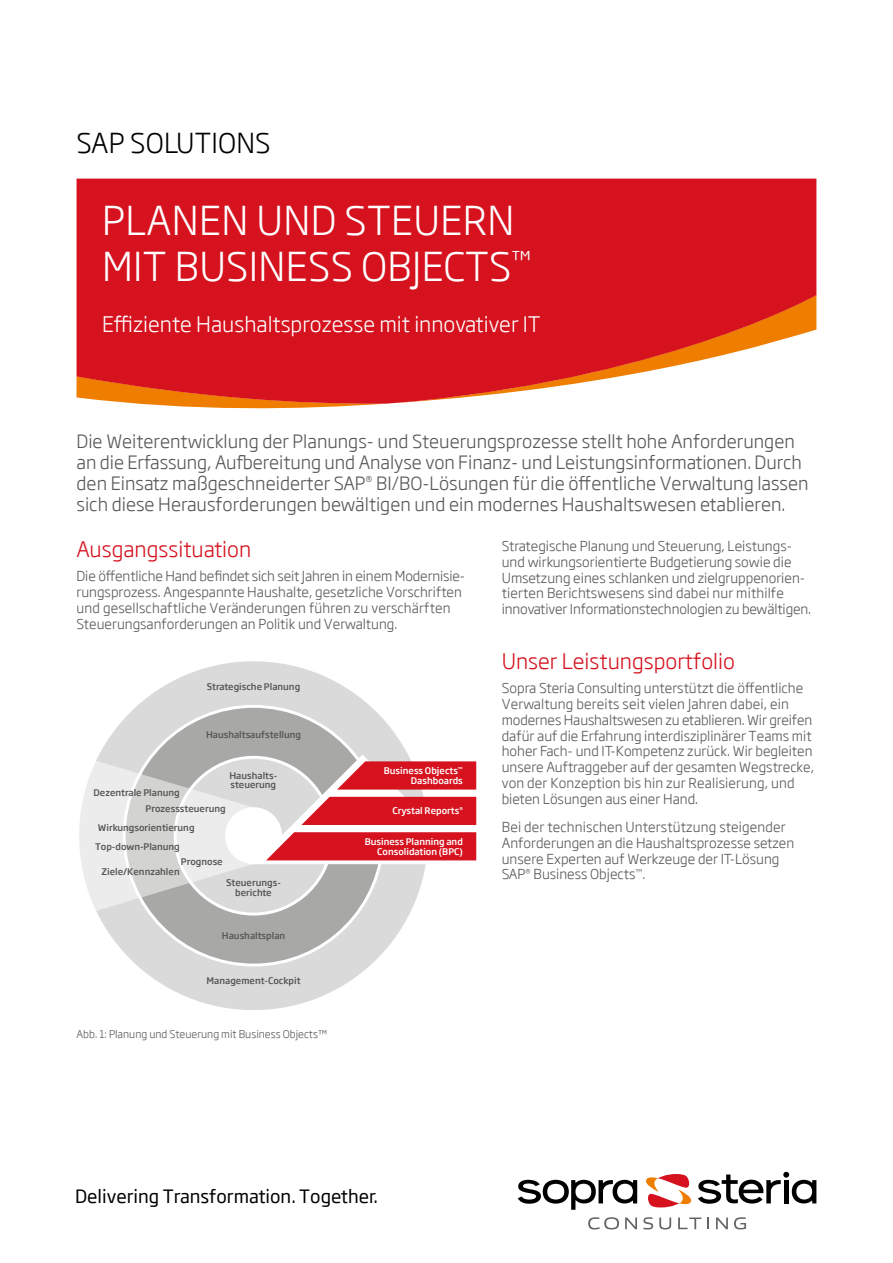
<style>
.page{position:relative;width:893px;height:1263px;background:#fff}
.page>*{position:absolute;margin:0;border:0;box-sizing:border-box;transform-origin:0 0}
.t1{font:300 39px/46.8px "Soho Gothic Pro";letter-spacing:.005em;color:#fff}
.t2{font:300 27px "Soho Gothic Pro";letter-spacing:.005em;color:#000}
.t3{font:300 21px "Soho Gothic Pro";color:#fff}
.t4{font:300 21px "Soho Gothic Pro";color:#d5121e}
.t5{font:300 18px/21px "Soho Gothic Pro";color:#575756}
.t6{font:18px "Soho Gothic Pro";color:#000}
.t7{font:300 13.5px/15.8px "Soho Gothic Pro";color:#575756}
.t8{font:300 10.5px "Soho Gothic Pro";color:#575756}
.t9{font:500 9px/9.8px "Soho Gothic Pro";color:#575756}
.t10{font:500 9px/9.8px "Soho Gothic Pro";color:#fff;text-align:right}
</style>
<div class="page">
<svg style="left:588px;top:1217px;width:31px;height:12px"></svg>
<svg style="left:625px;top:1217px;width:12px;height:12px"></svg>
<svg style="left:643px;top:1217px;width:10px;height:12px"></svg>
<svg style="left:659px;top:1217px;width:12px;height:12px"></svg>
<svg style="left:678px;top:1217px;width:23px;height:12px"></svg>
<svg style="left:707px;top:1217px;width:2px;height:12px"></svg>
<svg style="left:716px;top:1217px;width:12px;height:12px"></svg>
<svg style="left:734px;top:1217px;width:12px;height:12px"></svg>
<svg style="left:698px;top:1172px;width:118px;height:32px"></svg>
<svg style="left:518px;top:1180px;width:119px;height:30px"></svg>
<svg style="left:646px;top:1174px;width:46px;height:33px"></svg>
<svg style="left:160px;top:405px;width:203px;height:4px"></svg>
<svg style="left:77px;top:179px;width:739px;height:226px;background:#d9292e"></svg>
<div style="left:78px;top:660px;width:351px;height:351px;background:#dadada;border-radius:50%"></div>
<div style="left:124px;top:706px;width:259px;height:259px;background:#a8a8a7;border-radius:50%"></div>
<svg style="left:78px;top:752px;width:398px;height:168px"></svg>
<h2 class="t2" style="left:77px;top:122px;width:196px">SAP SOLUTIONS</h2>
<h1 class="t1" style="left:102px;top:195px;width:431px">PLANEN UND STEUERN<br>MIT BUSINESS OBJECTS<sup>™</sup></h1>
<h3 class="t3" style="left:102px;top:308px;width:440px">Effiziente Haushaltsprozesse mit innovativer IT</h3>
<p class="t5" style="left:77px;top:430px;width:734px">Die Weiterentwicklung der Planungs- und Steuerungsprozesse stellt hohe Anforderungen an die Erfassung, Aufbereitung und Analyse von Finanz- und Leistungsinformationen. Durch den Einsatz maßgeschneiderter SAP<sup>®</sup> BI/BO-Lösungen für die öffentliche Verwaltung lassen sich diese Herausforderungen bewältigen und ein modernes Haushaltswesen etablieren.</p>
<p class="t7" style="left:502px;top:537px;width:311px">Strategische Planung und Steuerung, Leistungs&shy;und wirkungsorientierte Budgetierung sowie die Umsetzung eines schlanken und zielgruppenorien&shy;tierten Berichtswesens sind dabei nur mithilfe innovativer Informationstechnologien zu bewältigen.</p>
<h3 class="t4" style="left:502px;top:645px;width:235px">Unser Leistungsportfolio</h3>
<p class="t7" style="left:502px;top:680px;width:314px">Sopra Steria Consulting unterstützt die öffentliche Verwaltung bereits seit vielen Jahren dabei, ein modernes Haushaltswesen zu etablieren. Wir greifen dafür auf die Erfahrung interdisziplinärer Teams mit hoher Fach- und IT-Kompetenz zurück. Wir begleiten unsere Auftraggeber auf der gesamten Wegstrecke, von der Konzeption bis hin zur Realisierung, und bieten Lösungen aus einer Hand.</p>
<p class="t7" style="left:502px;top:818px;width:294px">Bei der technischen Unterstützung steigender Anforderungen an die Haushaltsprozesse setzen unsere Experten auf Werkzeuge der IT-Lösung SAP<sup>®</sup> Business Objects<sup>™</sup>.</p>
<h3 class="t4" style="left:77px;top:533px;width:176px">Ausgangssituation</h3>
<p class="t7" style="left:77px;top:568px;width:390px">Die öffentliche Hand befindet sich seit Jahren in einem Modernisie&shy;rungsprozess. Angespannte Haushalte, gesetzliche Vorschriften und gesellschaftliche Veränderungen führen zu verschärften Steuerungsanforderungen an Politik und Verwaltung.</p>
<p class="t9" style="left:207px;top:682px;width:95px">Strategische Planung</p>
<p class="t9" style="left:206px;top:729px;width:97px">Haushaltsaufstellung</p>
<p class="t9" style="left:229px;top:770px;width:49px">Haushalts&shy;steuerung</p>
<p class="t10" style="left:384px;top:765px;width:81px">Business Objects<sup>™<br></sup>Dashboards</p>
<p class="t10" style="left:392px;top:805px;width:72px">Crystal Reports<sup>®</sup></p>
<p class="t10" style="left:365px;top:836px;width:100px">Business Planning and<br>Consolidation (BPC)</p>
<p class="t9" style="left:146px;top:784px;width:82px;line-height:15.6px;text-indent:-52px">Dezentrale Planung<br>Prozesssteuerung</p>
<p class="t9" style="left:95px;top:841px;width:86px">Top-down-Planung</p>
<p class="t9" style="left:181px;top:856px;width:43px">Prognose</p>
<p class="t9" style="left:98px;top:822px;width:98px">Wirkungsorientierung</p>
<p class="t9" style="left:101px;top:867px;width:80px">Ziele/Kennzahlen</p>
<p class="t9" style="left:226px;top:877px;width:56px;text-align:center">Steuerungs&shy;berichte</p>
<p class="t9" style="left:222px;top:930px;width:65px">Haushaltsplan</p>
<p class="t9" style="left:207px;top:975px;width:95px">Management-Cockpit</p>
<p class="t8" style="left:77px;top:1025px;width:252px">Abb. 1: Planung und Steuerung mit Business Objects™</p>
<h3 class="t6" style="left:75px;top:1183px;width:304px">Delivering Transformation. Together.</h3>
</div>
